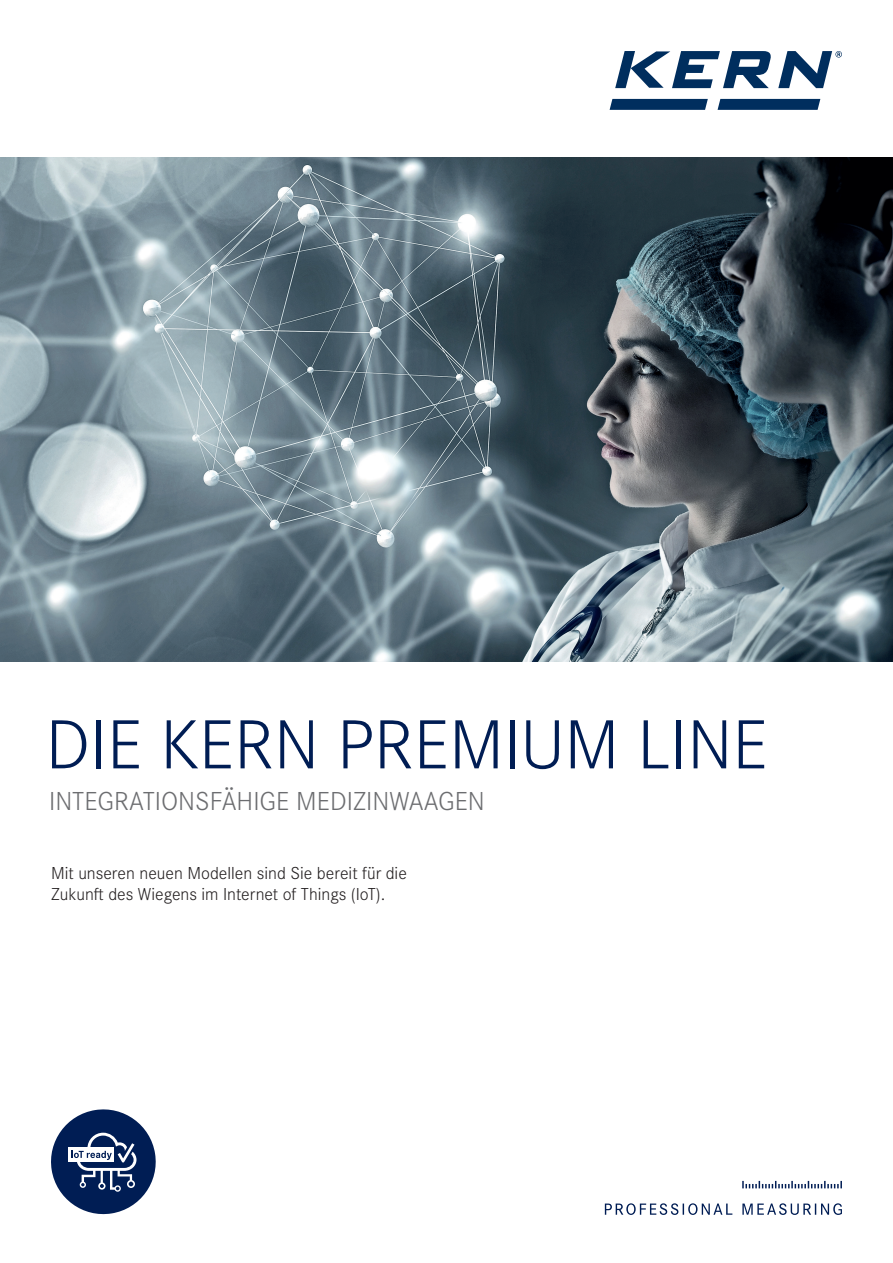
<style>
.page{position:relative;width:893px;height:1263px;background:#fff}
.page>*{position:absolute;margin:0;border:0;box-sizing:border-box;transform-origin:0 0}
.t1{font:300 72px "Corporate S Pro";color:#001d54}
.t2{font:300 27px "Corporate S Pro";color:#6c6d70}
.t3{font:300 18px/21.6px "Corporate S Pro";color:#231f20}
</style>
<div class="page">
<img style="left:0;top:158px;width:893px;height:503px">
<svg style="left:605px;top:1203px;width:237px;height:12px"></svg>
<svg style="left:742px;top:1181px;width:100px;height:7px"></svg>
<svg style="left:610px;top:99px;width:98px;height:11px"></svg>
<svg style="left:718px;top:99px;width:102px;height:11px"></svg>
<svg style="left:778px;top:51px;width:64px;height:37px"></svg>
<svg style="left:615px;top:51px;width:156px;height:37px"></svg>
<svg style="left:51px;top:1109px;width:105px;height:106px"></svg>
<h1 class="t1" style="left:46px;top:694px;width:723px">DIE KERN PREMIUM LINE</h1>
<h2 class="t2" style="left:49px;top:782px;width:437px">INTEGRATIONSFÄHIGE MEDIZINWAAGEN</h2>
<p class="t3" style="left:51px;top:861px;width:357px">Mit unseren neuen Modellen sind Sie bereit für die<br>Zukunft des Wiegens im Internet of Things (IoT).</p>
</div>
